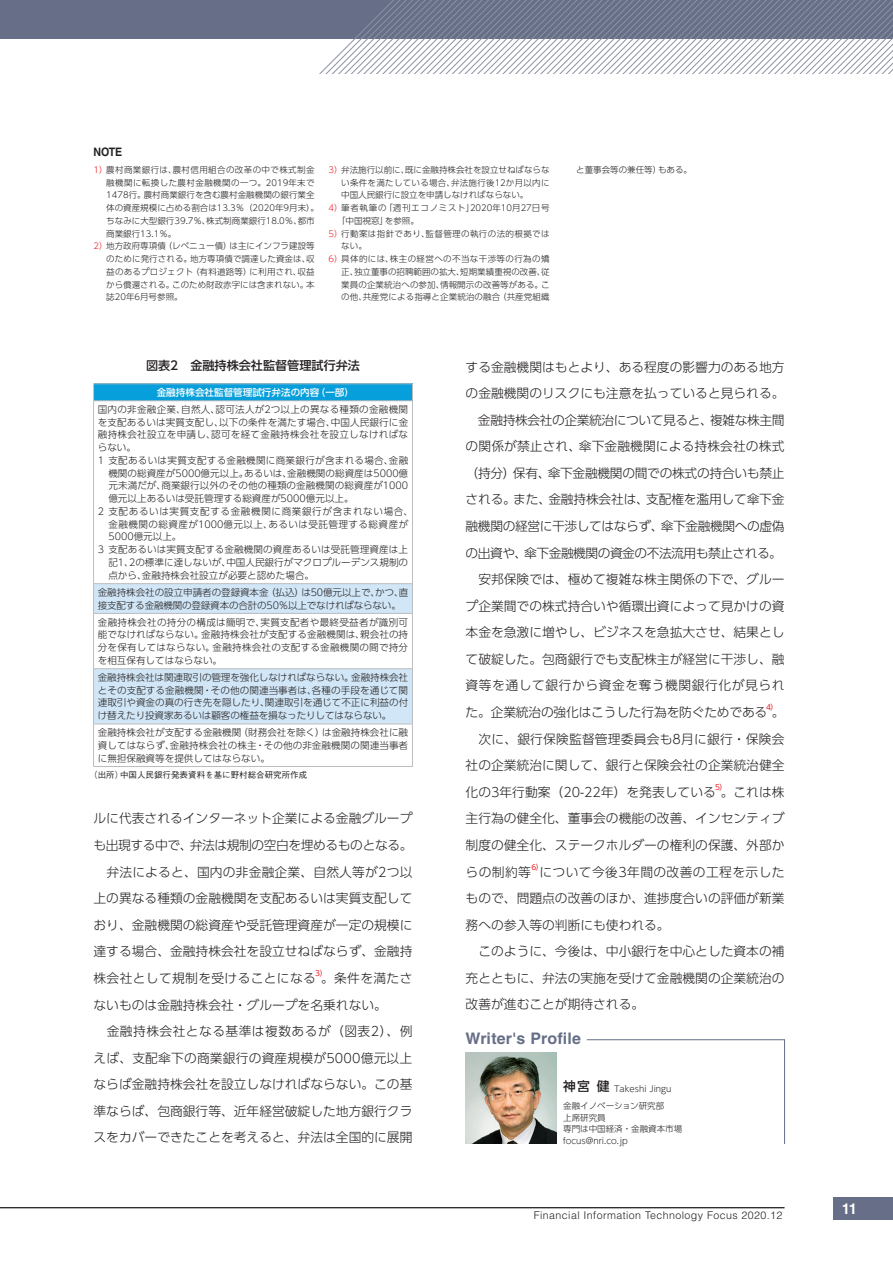
<style>
.page{position:relative;width:893px;height:1263px;background:#fff}
.page>*{position:absolute;margin:0;border:0;box-sizing:border-box;transform-origin:0 0}
.t1{font:700 15.9px "Helvetica LT Std";letter-spacing:.005em;color:#666f87}
.t2{font:700 14.85px "Helvetica LT Std";color:#fff}
.t3{font:300 12.75px/26.5px "UD Shin Go Pro";color:#231f20;text-align:justify}
.t4{font:500 12.15px "UD Shin Go Pro";color:#231f20}
.t5{font:700 11.7px "Helvetica LT Std";color:#231f20;scale:.91 1}
.t6{font:300 10.65px "Helvetica LT Std";letter-spacing:.04em;color:#231f20}
.t7{font:300 9.6px/12.8px "UD Shin Go Pro";letter-spacing:.005em;color:#231f20;text-align:justify}
.t8{font:300 9.6px "UD Shin Go Pro";letter-spacing:.03em;color:#231f20}
.t9{font:300 9.6px/12.8px "UD Shin Go Pro";letter-spacing:-.02em;color:#231f20}
.t10{font:300 9.6px "UD Shin Go Pro";letter-spacing:.05em;color:#231f20}
.t11{font:300 9.6px "UD Shin Go Pro";letter-spacing:.065em;color:#231f20}
.t12{font:500 9.6px "UD Shin Go Pro";color:#fff}
.t13{font:300 8.55px/11.7px "UD Shin Go Pro";color:#231f20}
.t14{font:300 8.55px "UD Shin Go Pro";letter-spacing:.045em;color:#231f20}
.t15{font:300 8.55px "UD Shin Go Pro";letter-spacing:.08em;color:#231f20}
.t16{font:500 8.55px "Gothic BBB Pro";color:#231f20}
.t17{font:300 8.55px "UD Shin Go Pro";letter-spacing:.05em;color:#231f20}
.t18{font:300 8.55px "UD Shin Go Pro";letter-spacing:.025em;color:#231f20}
.t19{font:300 8.55px "UD Shin Go Pro";letter-spacing:.035em;color:#231f20}
.t20{font:7.5px "UD Shin Go Pro";color:#ee1d23}
.s1{color:#ee1d23}
.s2{font-weight:500;font-size:12.75px}
</style>
<div class="page">
<div style="left:0;top:0;width:893px;height:38px;background:#666f87"></div>
<svg style="left:282px;top:0;width:611px;height:74px"></svg>
<svg style="left:586px;top:1039px;width:199px;height:105px"></svg>
<hr style="left:0;top:1207px;width:784px;height:1px;background:#231f20">
<img style="left:466px;top:1053px;width:91px;height:91px">
<div style="left:94px;top:384px;width:318px;height:17px;background:#069edb"></div>
<hr style="left:93px;top:383px;width:320px;height:1px;background:#bcbdc0">
<hr style="left:93px;top:400px;width:320px;height:1px;background:#bcbdc0">
<hr style="left:93px;top:583px;width:320px;height:1px;background:#bcbdc0">
<hr style="left:93px;top:724px;width:320px;height:1px;background:#bcbdc0">
<hr style="left:93px;top:766px;width:320px;height:1px;background:#bcbdc0">
<svg style="left:412px;top:384px;width:1px;height:16px"></svg>
<hr style="left:412px;top:401px;width:1px;height:182px;background:#bcbdc0">
<hr style="left:412px;top:724px;width:1px;height:42px;background:#bcbdc0">
<svg style="left:93px;top:384px;width:1px;height:16px"></svg>
<hr style="left:93px;top:401px;width:1px;height:182px;background:#bcbdc0">
<svg style="left:93px;top:584px;width:320px;height:140px"></svg>
<hr style="left:93px;top:614px;width:1px;height:54px;background:#bcbdc0">
<hr style="left:93px;top:669px;width:1px;height:55px;background:#bcbdc0">
<hr style="left:93px;top:724px;width:1px;height:42px;background:#bcbdc0">
<div style="left:833px;top:1197px;width:60px;height:23px;background:#666f87"></div>
<p class="t5" style="left:94px;top:145px;width:33px">NOTE</p>
<p class="t14" style="left:94px;top:163px;width:223px"><span class="s1">1）</span>農村商業銀行は、農村信用組合の改革の中で株式制金</p>
<p class="t17" style="left:106px;top:175px;width:210px">融機関に転換した農村金融機関の一つ。2019年末で</p>
<p class="t13" style="left:106px;top:189px;width:210px">1478行。農村商業銀行を含む農村金融機関の銀行業全</p>
<p class="t13" style="left:106px;top:202px;width:214px">体の資産規模に占める割合は13.3％（2020年9月末）。</p>
<p class="t13" style="left:106px;top:214px;width:210px">ちなみに大型銀行39.7％、株式制商業銀行18.0％、都市</p>
<p class="t13" style="left:106px;top:227px;width:72px">商業銀行13.1％。</p>
<p class="t13" style="left:94px;top:240px;width:223px"><span class="s1">2）</span>地方政府専項債（レベニュー債）は主にインフラ建設等</p>
<p class="t13" style="left:106px;top:253px;width:210px">のために発行される。地方専項債で調達した資金は、収</p>
<p class="t18" style="left:106px;top:265px;width:210px">益のあるプロジェクト（有料道路等）に利用され、収益</p>
<p class="t13" style="left:106px;top:278px;width:210px">から償還される。このため財政赤字には含まれない。本</p>
<p class="t13" style="left:106px;top:291px;width:78px">誌20年6月号参照。</p>
<p class="t13" style="left:328px;top:163px;width:223px"><span class="s1">3）</span>弁法施行以前に、既に金融持株会社を設立せねばならな</p>
<p class="t19" style="left:341px;top:175px;width:210px">い条件を満たしている場合、弁法施行後12か月以内に</p>
<p class="t13" style="left:341px;top:189px;width:189px">中国人民銀行に設立を申請しなければならない。</p>
<p class="t15" style="left:328px;top:201px;width:223px"><span class="s1">4）</span>筆者執筆の「週刊エコノミスト」2020年10月27日号</p>
<p class="t13" style="left:337px;top:214px;width:83px">「中国視窓」を参照。</p>
<p class="t14" style="left:328px;top:226px;width:223px"><span class="s1">5）</span>行動案は指針であり、監督管理の執行の法的根拠では</p>
<p class="t13" style="left:341px;top:240px;width:27px">ない。</p>
<p class="t14" style="left:328px;top:252px;width:223px"><span class="s1">6）</span>具体的には、株主の経営への不当な干渉等の行為の矯</p>
<p class="t13" style="left:341px;top:265px;width:210px">正、独立董事の招聘範囲の拡大、短期業績重視の改善、従</p>
<p class="t13" style="left:341px;top:278px;width:210px">業員の企業統治への参加、情報開示の改善等がある。こ</p>
<p class="t13" style="left:341px;top:291px;width:210px">の他、共産党による指導と企業統治の融合（共産党組織</p>
<p class="t13" style="left:576px;top:163px;width:117px">と董事会等の兼任等）もある。</p>
<p class="t4" style="left:146px;top:356px;width:216px">図表2　金融持株会社監督管理試行弁法</p>
<p class="t12" style="left:157px;top:384px;width:199px">金融持株会社監督管理試行弁法の内容（一部）</p>
<p class="t8" style="left:98px;top:401px;width:312px">国内の非金融企業、自然人、認可法人が2つ以上の異なる種類の金融機関</p>
<p class="t7" style="left:98px;top:415px;width:312px">を支配あるいは実質支配し、以下の条件を満たす場合、中国人民銀行に金</p>
<p class="t8" style="left:98px;top:427px;width:312px">融持株会社設立を申請し、認可を経て金融持株会社を設立しなければな</p>
<p class="t7" style="left:98px;top:441px;width:40px">らない。</p>
<p class="t8" style="left:98px;top:452px;width:312px">1 支配あるいは実質支配する金融機関に商業銀行が含まれる場合、金融</p>
<p class="t7" style="left:108px;top:466px;width:301px">機関の総資産が5000億元以上。あるいは、金融機関の総資産は5000億</p>
<p class="t7" style="left:108px;top:479px;width:301px">元未満だが、商業銀行以外のその他の種類の金融機関の総資産が1000</p>
<p class="t7" style="left:108px;top:492px;width:247px">億元以上あるいは受託管理する総資産が5000億元以上。</p>
<p class="t11" style="left:98px;top:503px;width:317px">2 支配あるいは実質支配する金融機関に商業銀行が含まれない場合、</p>
<p class="t10" style="left:108px;top:516px;width:301px">金融機関の総資産が1000億元以上、あるいは受託管理する総資産が</p>
<p class="t7" style="left:108px;top:530px;width:75px">5000億元以上。</p>
<p class="t7" style="left:98px;top:543px;width:312px">3 支配あるいは実質支配する金融機関の資産あるいは受託管理資産は上</p>
<p class="t7" style="left:108px;top:556px;width:301px">記1、2の標準に達しないが、中国人民銀行がマクロプルーデンス規制の</p>
<p class="t7" style="left:108px;top:568px;width:207px">点から、金融持株会社設立が必要と認めた場合。</p>
<p class="t9" style="left:98px;top:585px;width:312px">金融持株会社の設立申請者の登録資本金（払込）は50億元以上で、かつ、直接支配する金融機関の登録資本の合計の50％以上でなければならない。</p>
<p class="t7" style="left:98px;top:615px;width:312px">金融持株会社の持分の構成は簡明で、実質支配者や最終受益者が識別可能でなければならない。金融持株会社が支配する金融機関は、親会社の持分を保有してはならない。金融持株会社の支配する金融機関の間で持分を相互保有してはならない。</p>
<p class="t7" style="left:98px;top:670px;width:312px">金融持株会社は関連取引の管理を強化しなければならない。金融持株会社とその支配する金融機関・その他の関連当事者は、各種の手段を通じて関連取引や資金の真の行き先を隠したり、関連取引を通じて不正に利益の付け替えたり投資家あるいは顧客の権益を損なったりしてはならない。</p>
<p class="t7" style="left:98px;top:726px;width:312px">金融持株会社が支配する金融機関（財務会社を除く）は金融持株会社に融資してはならず、金融持株会社の株主・その他の非金融機関の関連当事者に無担保融資等を提供してはならない。</p>
<p class="t16" style="left:89px;top:768px;width:219px">（出所）中国人民銀行発表資料を基に野村総合研究所作成</p>
<p class="t3" style="left:94px;top:805px;width:320px">ルに代表されるインターネット企業による金融グループも出現する中で、弁法は規制の空白を埋めるものとなる。　弁法によると、国内の非金融企業、自然人等が2つ以上の異なる種類の金融機関を支配あるいは実質支配しており、金融機関の総資産や受託管理資産が一定の規模に達する場合、金融持株会社を設立せねばならず、金融持株会社として規制を受けることになる。条件を満たさ</p>
<p class="t20" style="left:315px;top:967px;width:13px">3）</p>
<p class="t3" style="left:94px;top:991px;width:320px;text-align:left">ないものは金融持株会社・グループを名乗れない。<br>　金融持株会社となる基準は複数あるが（図表2）、例えば、支配傘下の商業銀行の資産規模が5000億元以上ならば金融持株会社を設立しなければならない。この基準ならば、包商銀行等、近年経営破綻した地方銀行クラスをカバーできたことを考えると、弁法は全国的に展開</p>
<p class="t3" style="left:466px;top:353px;width:320px;text-align:left">する金融機関はもとより、ある程度の影響力のある地方の金融機関のリスクにも注意を払っていると見られる。　金融持株会社の企業統治について見ると、複雑な株主間の関係が禁止され、傘下金融機関による持株会社の株式（持分）保有、傘下金融機関の間での株式の持合いも禁止される。また、金融持株会社は、支配権を濫用して傘下金融機関の経営に干渉してはならず、傘下金融機関への虚偽の出資や、傘下金融機関の資金の不法流用も禁止される。　安邦保険では、極めて複雑な株主関係の下で、グループ企業間での株式持合いや循環出資によって見かけの資本金を急激に増やし、ビジネスを急拡大させ、結果として破綻した。包商銀行でも支配株主が経営に干渉し、融資等を通して銀行から資金を奪う機関銀行化が見られた。企業統治の強化はこうした行為を防ぐためである。</p>
<p class="t20" style="left:766px;top:701px;width:13px">4）</p>
<p class="t3" style="left:466px;top:725px;width:320px">　次に、銀行保険監督管理委員会も8月に銀行・保険会社の企業統治に関して、銀行と保険会社の企業統治健全化の3年行動案（20-22年）を発表している。これは株</p>
<p class="t20" style="left:715px;top:781px;width:13px">5）</p>
<p class="t3" style="left:466px;top:805px;width:320px">主行為の健全化、董事会の機能の改善、インセンティブ制度の健全化、ステークホルダーの権利の保護、外部からの制約等</p>
<p class="t20" style="left:531px;top:861px;width:13px">6）</p>
<p class="t3" style="left:466px;top:858px;width:320px;text-align:left;text-indent:74px">について今後3年間の改善の工程を示したもので、問題点の改善のほか、進捗度合いの評価が新業務への参入等の判断にも使われる。<br>　このように、今後は、中小銀行を中心とした資本の補充とともに、弁法の実施を受けて金融機関の企業統治の改善が進むことが期待される。</p>
<p class="t1" style="left:466px;top:1029px;width:117px">Writer's Profile</p>
<p class="t13" style="left:563px;top:1080px;width:110px;line-height:16.5px"><span class="s2">神宮 健</span> Takeshi Jingu金融イノベーション研究部</p>
<p class="t13" style="left:563px;top:1111px;width:121px">上席研究員<br>専門は中国経済・金融資本市場focus@nri.co.jp</p>
<p class="t6" style="left:534px;top:1209px;width:250px">Financial Information Technology Focus 2020.12</p>
<p class="t2" style="left:842px;top:1199px;width:17px">11</p>
</div>
